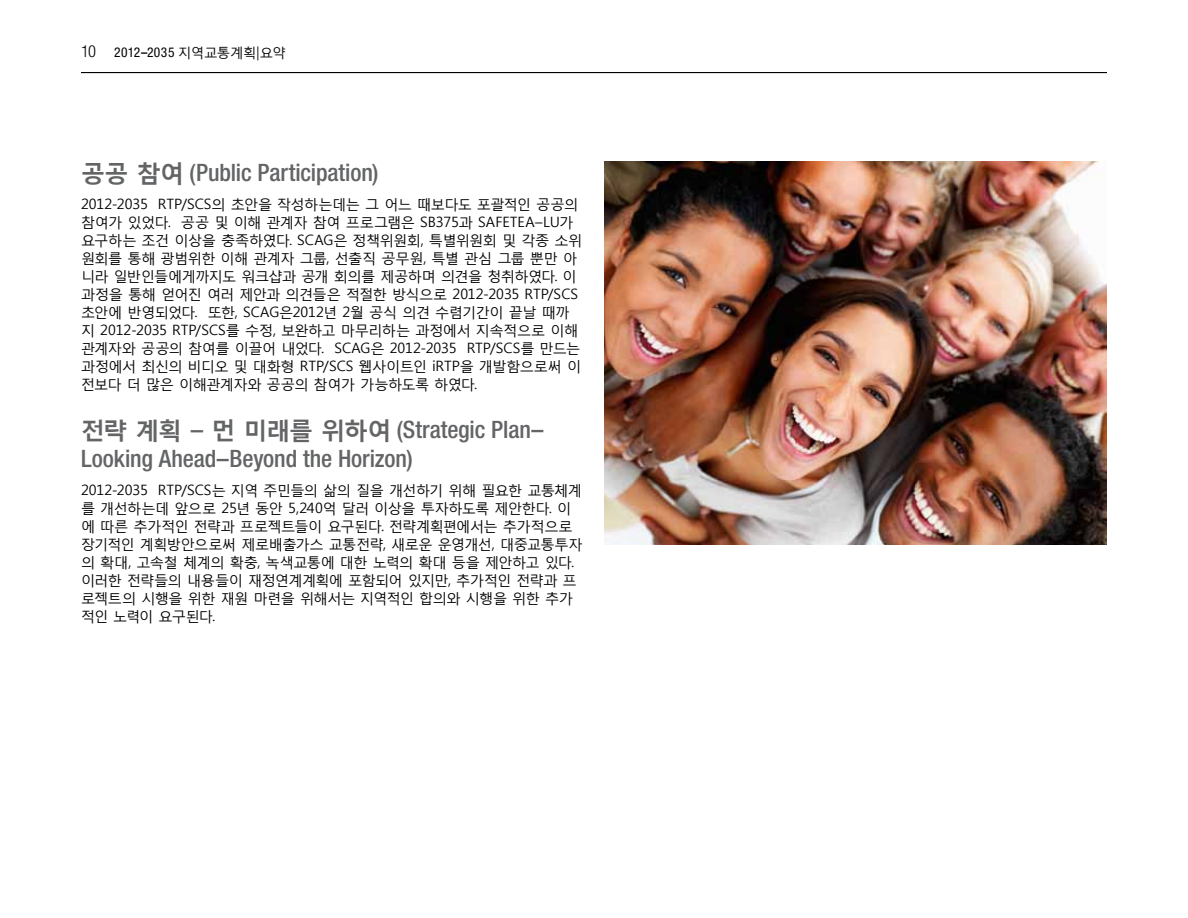
<style>
.page{position:relative;width:1188px;height:918px;background:#fff}
.page>*{position:absolute;margin:0;border:0;box-sizing:border-box;transform-origin:0 0}
.t1{font:500 condensed 24px/29.2px "Helvetica Neue LT Std";letter-spacing:-.005em;color:#636466}
.t2{font:14.25px/18px "Malgun Gothic";letter-spacing:-.04em;color:#000}
.t3{font:13.5px "Malgun Gothic";letter-spacing:-.035em;color:#000}
.s1{font-family:"Helvetica Neue LT Std";font-weight:300;font-stretch:condensed;font-size:16.5px}
.s2{font-family:"Helvetica Neue LT Std";font-stretch:condensed}
.s3{font-family:"Helvetica Neue LT Std";font-weight:500;font-stretch:condensed}
.s4{font-family:"Malgun Gothic";font-weight:700;font-stretch:normal}
</style>
<div class="page">
<hr style="left:81px;top:72px;width:1026px;height:1px;background:#000">
<img style="left:605px;top:162px;width:502px;height:383px">
<p class="t3" style="left:81px;top:44px;width:207px"><span class="s1">10</span> <span class="s2">2012</span><span class="s3">–</span><span class="s2">2035</span> 지역교통계획|요약</p>
<h1 class="t1" style="left:81px;top:158px;width:299px"><span class="s4">공공 참여</span> (Public Participation)</h1>
<p class="t2" style="left:81px;top:195px;width:503px">2012-2035 RTP/SCS의 초안을 작성하는데는 그 어느 때보다도 포괄적인 공공의 참여가 있었다. 공공 및 이해 관계자 참여 프로그램은 SB375과 SAFETEA–LU가 요구하는 조건 이상을 충족하였다. SCAG은 정책위원회, 특별위원회 및 각종 소위 원회를 통해 광범위한 이해 관계자 그룹, 선출직 공무원, 특별 관심 그룹 뿐만 아 니라 일반인들에게까지도 워크샵과 공개 회의를 제공하며 의견을 청취하였다. 이 과정을 통해 얻어진 여러 제안과 의견들은 적절한 방식으로 2012-2035 RTP/SCS 초안에 반영되었다. 또한, SCAG은2012년 2월 공식 의견 수렴기간이 끝날 때까 지 2012-2035 RTP/SCS를 수정, 보완하고 마무리하는 과정에서 지속적으로 이해 관계자와 공공의 참여를 이끌어 내었다. SCAG은 2012-2035 RTP/SCS를 만드는 과정에서 최신의 비디오 및 대화형 RTP/SCS 웹사이트인 iRTP을 개발함으로써 이 전보다 더 많은 이해관계자와 공공의 참여가 가능하도록 하였다.</p>
<h1 class="t1" style="left:81px;top:414px;width:464px"><span class="s4">전략 계획 – 먼 미래를 위하여</span> (Strategic Plan–<br>Looking Ahead–Beyond the Horizon)</h1>
<p class="t2" style="left:81px;top:481px;width:503px">2012-2035 RTP/SCS는 지역 주민들의 삶의 질을 개선하기 위해 필요한 교통체계 를 개선하는데 앞으로 25년 동안 5,240억 달러 이상을 투자하도록 제안한다. 이 에 따른 추가적인 전략과 프로젝트들이 요구된다. 전략계획편에서는 추가적으로 장기적인 계획방안으로써 제로배출가스 교통전략, 새로운 운영개선, 대중교통투자 의 확대, 고속철 체계의 확충, 녹색교통에 대한 노력의 확대 등을 제안하고 있다. 이러한 전략들의 내용들이 재정연계계획에 포함되어 있지만, 추가적인 전략과 프 로젝트의 시행을 위한 재원 마련을 위해서는 지역적인 합의와 시행을 위한 추가 적인 노력이 요구된다.</p>
</div>
